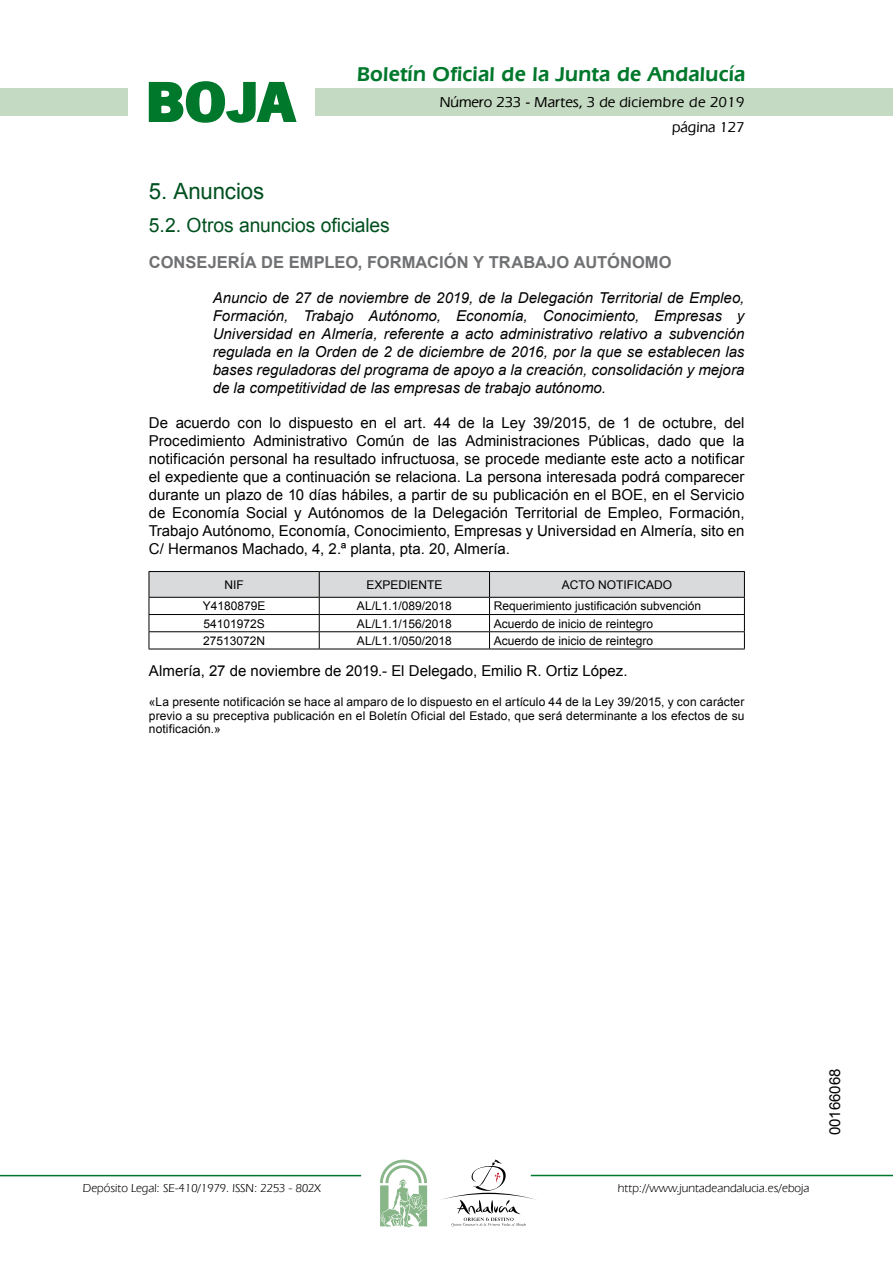
<style>
.page{position:relative;width:893px;height:1263px;background:#fff}
.page>*{position:absolute;margin:0;border:0;box-sizing:border-box;transform-origin:0 0}
.t1{font:700 57.75px "News Got T";color:#00782c;scale:1.14 1}
.t2{font:22.5px "Arial";letter-spacing:-.005em;color:#00501f}
.t3{font:600 21px "Eras IT Cby BT";letter-spacing:.01em;color:#00782c}
.t4{font:19.5px "Arial";letter-spacing:-.005em;color:#00501f}
.t5{font:700 16.5px "Arial";letter-spacing:.005em;color:#707173}
.t6{font:15px/18px "Arial";color:#000;text-align:justify}
.t7{font:italic 15px/18px "Arial";color:#000;text-align:justify}
.t8{font:500 15px/24.5px "Eras IT Cby BT";color:#000;text-align:right}
.t9{font:12px/13.5px "Arial";color:#000;text-align:justify}
.t10{font:12px "Eras IT Cby BT";color:#000}
</style>
<div class="page">
<div style="left:315px;top:88px;width:577px;height:28px;background:#c5dac3"></div>
<div style="left:0;top:88px;width:128px;height:28px;background:#c5dac3"></div>
<hr style="left:0;top:1175px;width:361px;height:1px;background:#00782c">
<hr style="left:531px;top:1175px;width:361px;height:1px;background:#00782c">
<svg style="left:148px;top:81px;width:149px;height:42px"></svg>
<svg style="left:380px;top:1159px;width:47px;height:68px"></svg>
<svg style="left:442px;top:1159px;width:100px;height:67px"></svg>
<hr style="left:149px;top:571px;width:170px;height:1px;background:#000">
<hr style="left:319px;top:571px;width:170px;height:1px;background:#000">
<hr style="left:489px;top:571px;width:255px;height:1px;background:#000">
<svg style="left:149px;top:572px;width:596px;height:77px"></svg>
<hr style="left:149px;top:649px;width:170px;height:1px;background:#000">
<hr style="left:319px;top:649px;width:170px;height:1px;background:#000">
<hr style="left:489px;top:649px;width:255px;height:1px;background:#000">
<h1 class="t1" style="left:145px;top:68px;width:133px">BOJA</h1>
<h3 class="t3" style="left:357px;top:62px;width:390px">Boletín Oficial de la Junta de Andalucía</h3>
<p class="t8" style="left:440px;top:90px;width:306px">Número 233 - Martes, 3 de diciembre de 2019 página 127</p>
<h2 class="t2" style="left:149px;top:177px;width:117px">5. Anuncios</h2>
<h3 class="t4" style="left:149px;top:212px;width:242px">5.2. Otros anuncios oficiales</h3>
<p class="t5" style="left:149px;top:251px;width:524px">CONSEJERÍA DE EMPLEO, FORMACIÓN Y TRABAJO AUTÓNOMO</p>
<p class="t7" style="left:213px;top:289px;width:533px">Anuncio de 27 de noviembre de 2019, de la Delegación Territorial de Empleo, Formación, Trabajo Autónomo, Economía, Conocimiento, Empresas y Universidad en Almería, referente a acto administrativo relativo a subvención regulada en la Orden de 2 de diciembre de 2016, por la que se establecen las bases reguladoras del programa de apoyo a la creación, consolidación y mejora de la competitividad de las empresas de trabajo autónomo.</p>
<p class="t6" style="left:149px;top:414px;width:597px">De acuerdo con lo dispuesto en el art. 44 de la Ley 39/2015, de 1 de octubre, del Procedimiento Administrativo Común de las Administraciones Públicas, dado que la notificación personal ha resultado infructuosa, se procede mediante este acto a notificar el expediente que a continuación se relaciona. La persona interesada podrá comparecer durante un plazo de 10 días hábiles, a partir de su publicación en el BOE, en el Servicio de Economía Social y Autónomos de la Delegación Territorial de Empleo, Formación, Trabajo Autónomo, Economía, Conocimiento, Empresas y Universidad en Almería, sito en C/ Hermanos Machado, 4, 2.ª planta, pta. 20, Almería.</p>
<p class="t9" style="left:224px;top:578px;width:21px">NIF</p>
<p class="t9" style="left:366px;top:578px;width:78px">EXPEDIENTE</p>
<p class="t9" style="left:561px;top:578px;width:112px">ACTO NOTIFICADO</p>
<p class="t9" style="left:203px;top:599px;width:64px">Y4180879E</p>
<p class="t9" style="left:357px;top:599px;width:96px">AL/L1.1/089/2018</p>
<p class="t9" style="left:494px;top:599px;width:209px">Requerimiento justificación subvención</p>
<p class="t9" style="left:203px;top:617px;width:63px">54101972S</p>
<p class="t9" style="left:357px;top:617px;width:96px">AL/L1.1/156/2018</p>
<p class="t9" style="left:494px;top:617px;width:161px">Acuerdo de inicio de reintegro</p>
<p class="t9" style="left:203px;top:634px;width:64px">27513072N</p>
<p class="t9" style="left:357px;top:634px;width:96px">AL/L1.1/050/2018</p>
<p class="t9" style="left:494px;top:634px;width:161px">Acuerdo de inicio de reintegro</p>
<p class="t6" style="left:149px;top:662px;width:480px">Almería, 27 de noviembre de 2019.- El Delegado, Emilio R. Ortiz López.</p>
<p class="t9" style="left:149px;top:695px;width:597px">«La presente notificación se hace al amparo de lo dispuesto en el artículo 44 de la Ley 39/2015, y con carácter previo a su preceptiva publicación en el Boletín Oficial del Estado, que será determinante a los efectos de su notificación.»</p>
<p class="t10" style="left:83px;top:1181px;width:239px">Depósito Legal: SE-410/1979. ISSN: 2253 - 802X</p>
<p class="t10" style="left:618px;top:1181px;width:193px">http://www.juntadeandalucia.es/eboja</p>
<p class="t6" style="left:826px;top:1135px;width:68px;rotate:-90deg">00166068</p>
</div>
